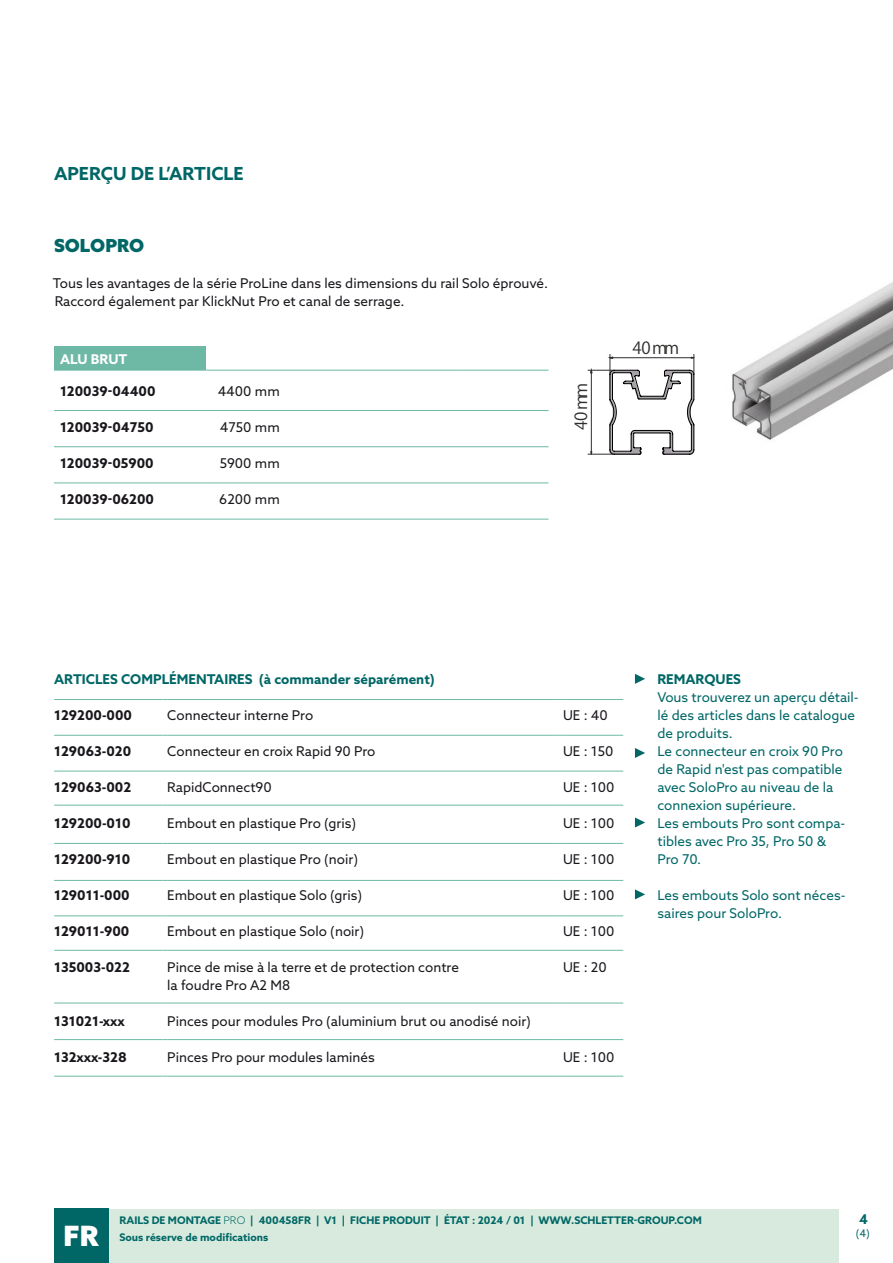
<style>
.page{position:relative;width:893px;height:1263px;background:#fff}
.page>*{position:absolute;margin:0;border:0;box-sizing:border-box;transform-origin:0 0}
.t1{font:900 28.05px "Azo Sans";color:#fff}
.t2{font:700 18px "Azo Sans";color:#006766}
.t3{font:900 18px "Azo Sans";color:#006766}
.t4{font:16.65px "Koz Go Pr 6 N";color:#2e2f2c}
.t5{font:13.5px/18px "Azo Sans";color:#1a171c}
.t6{font:13.5px/18px "Azo Sans";color:#006766}
.t7{font:700 13.5px "Azo Sans";color:#1a171c}
.t8{font:700 13.5px "Azo Sans";color:#006766}
.t9{font:700 13.5px "Azo Sans";color:#fff}
.t10{font:700 10.5px/16.5px "Azo Sans";color:#006766}
.t11{font:10.5px "Azo Sans";color:#006766}
.s1{font-weight:300}
</style>
<div class="page">
<div style="left:108px;top:1209px;width:731px;height:54px;background:#d7eadd"></div>
<div style="left:54px;top:1209px;width:54px;height:54px;background:#006766"></div>
<hr style="left:54px;top:735px;width:109px;height:1px;background:#6eb9a6">
<hr style="left:167px;top:735px;width:390px;height:1px;background:#6eb9a6">
<hr style="left:563px;top:735px;width:60px;height:1px;background:#6eb9a6">
<hr style="left:54px;top:771px;width:109px;height:1px;background:#6eb9a6">
<hr style="left:167px;top:771px;width:390px;height:1px;background:#6eb9a6">
<hr style="left:563px;top:771px;width:60px;height:1px;background:#6eb9a6">
<hr style="left:54px;top:805px;width:109px;height:1px;background:#6eb9a6">
<hr style="left:167px;top:805px;width:390px;height:1px;background:#6eb9a6">
<hr style="left:563px;top:805px;width:60px;height:1px;background:#6eb9a6">
<hr style="left:54px;top:843px;width:109px;height:1px;background:#6eb9a6">
<hr style="left:167px;top:843px;width:390px;height:1px;background:#6eb9a6">
<hr style="left:563px;top:843px;width:60px;height:1px;background:#6eb9a6">
<hr style="left:54px;top:880px;width:109px;height:1px;background:#6eb9a6">
<hr style="left:167px;top:880px;width:390px;height:1px;background:#6eb9a6">
<hr style="left:563px;top:880px;width:60px;height:1px;background:#6eb9a6">
<hr style="left:54px;top:915px;width:109px;height:1px;background:#6eb9a6">
<hr style="left:167px;top:915px;width:390px;height:1px;background:#6eb9a6">
<hr style="left:563px;top:915px;width:60px;height:1px;background:#6eb9a6">
<hr style="left:54px;top:950px;width:109px;height:1px;background:#6eb9a6">
<hr style="left:167px;top:950px;width:390px;height:1px;background:#6eb9a6">
<hr style="left:563px;top:950px;width:60px;height:1px;background:#6eb9a6">
<hr style="left:54px;top:1003px;width:109px;height:1px;background:#6eb9a6">
<hr style="left:167px;top:1003px;width:390px;height:1px;background:#6eb9a6">
<hr style="left:563px;top:1003px;width:60px;height:1px;background:#6eb9a6">
<hr style="left:54px;top:1039px;width:109px;height:1px;background:#6eb9a6">
<hr style="left:167px;top:1039px;width:390px;height:1px;background:#6eb9a6">
<hr style="left:563px;top:1039px;width:60px;height:1px;background:#6eb9a6">
<hr style="left:54px;top:1076px;width:109px;height:1px;background:#6eb9a6">
<hr style="left:167px;top:1076px;width:390px;height:1px;background:#6eb9a6">
<hr style="left:563px;top:1076px;width:60px;height:1px;background:#6eb9a6">
<hr style="left:54px;top:699px;width:109px;height:1px;background:#6eb9a6">
<hr style="left:167px;top:699px;width:390px;height:1px;background:#6eb9a6">
<hr style="left:563px;top:699px;width:60px;height:1px;background:#6eb9a6">
<svg style="left:635px;top:674px;width:10px;height:10px"></svg>
<svg style="left:635px;top:889px;width:10px;height:10px"></svg>
<svg style="left:635px;top:817px;width:10px;height:10px"></svg>
<svg style="left:635px;top:748px;width:10px;height:10px"></svg>
<svg style="left:588px;top:354px;width:107px;height:101px"></svg>
<img style="left:732px;top:282px;width:161px;height:158px">
<div style="left:54px;top:346px;width:151px;height:24px;background:#6eb9a6"></div>
<hr style="left:54px;top:410px;width:151px;height:1px;background:#6eb9a6">
<hr style="left:205px;top:410px;width:113px;height:1px;background:#6eb9a6">
<hr style="left:318px;top:410px;width:142px;height:1px;background:#6eb9a6">
<hr style="left:460px;top:410px;width:89px;height:1px;background:#6eb9a6">
<hr style="left:54px;top:446px;width:151px;height:1px;background:#6eb9a6">
<hr style="left:205px;top:446px;width:113px;height:1px;background:#6eb9a6">
<hr style="left:318px;top:446px;width:142px;height:1px;background:#6eb9a6">
<hr style="left:460px;top:446px;width:89px;height:1px;background:#6eb9a6">
<hr style="left:54px;top:482px;width:151px;height:1px;background:#6eb9a6">
<hr style="left:205px;top:482px;width:113px;height:1px;background:#6eb9a6">
<hr style="left:318px;top:482px;width:142px;height:1px;background:#6eb9a6">
<hr style="left:460px;top:482px;width:89px;height:1px;background:#6eb9a6">
<hr style="left:54px;top:519px;width:151px;height:1px;background:#6eb9a6">
<hr style="left:205px;top:519px;width:113px;height:1px;background:#6eb9a6">
<hr style="left:318px;top:519px;width:142px;height:1px;background:#6eb9a6">
<hr style="left:460px;top:519px;width:89px;height:1px;background:#6eb9a6">
<hr style="left:54px;top:370px;width:151px;height:1px;background:#6eb9a6">
<hr style="left:205px;top:370px;width:113px;height:1px;background:#6eb9a6">
<hr style="left:318px;top:370px;width:142px;height:1px;background:#6eb9a6">
<hr style="left:460px;top:370px;width:89px;height:1px;background:#6eb9a6">
<h2 class="t2" style="left:54px;top:162px;width:191px">APERÇU DE L’ARTICLE</h2>
<h2 class="t3" style="left:54px;top:233px;width:92px">SOLOPRO</h2>
<p class="t5" style="left:53px;top:274px;width:497px">Tous les avantages de la série ProLine dans les dimensions du rail Solo éprouvé.<br>Raccord également par KlickNut Pro et canal de serrage.</p>
<p class="t9" style="left:60px;top:350px;width:69px">ALU BRUT</p>
<p class="t7" style="left:60px;top:382px;width:97px">120039-04400</p>
<p class="t5" style="left:218px;top:382px;width:64px">4400 mm</p>
<p class="t7" style="left:60px;top:418px;width:95px">120039-04750</p>
<p class="t5" style="left:220px;top:418px;width:62px">4750 mm</p>
<p class="t7" style="left:60px;top:454px;width:95px">120039-05900</p>
<p class="t5" style="left:220px;top:454px;width:62px">5900 mm</p>
<p class="t7" style="left:60px;top:490px;width:96px">120039-06200</p>
<p class="t5" style="left:219px;top:490px;width:62px">6200 mm</p>
<p class="t4" style="left:572px;top:430px;width:49px;rotate:-90deg">40 mm</p>
<p class="t4" style="left:632px;top:339px;width:49px">40 mm</p>
<p class="t8" style="left:54px;top:670px;width:382px">ARTICLES COMPLÉMENTAIRES (à commander séparément)</p>
<p class="t7" style="left:54px;top:706px;width:79px">129200-000</p>
<p class="t5" style="left:167px;top:706px;width:147px">Connecteur interne Pro</p>
<p class="t5" style="left:563px;top:706px;width:46px">UE : 40</p>
<p class="t7" style="left:54px;top:742px;width:79px">129063-020</p>
<p class="t5" style="left:167px;top:742px;width:210px">Connecteur en croix Rapid 90 Pro</p>
<p class="t5" style="left:563px;top:742px;width:52px">UE : 150</p>
<p class="t7" style="left:54px;top:778px;width:79px">129063-002</p>
<p class="t5" style="left:167px;top:778px;width:106px">RapidConnect90</p>
<p class="t5" style="left:563px;top:778px;width:53px">UE : 100</p>
<p class="t7" style="left:54px;top:814px;width:78px">129200-010</p>
<p class="t5" style="left:167px;top:814px;width:190px">Embout en plastique Pro (gris)</p>
<p class="t5" style="left:563px;top:814px;width:53px">UE : 100</p>
<p class="t7" style="left:54px;top:850px;width:78px">129200-910</p>
<p class="t5" style="left:167px;top:850px;width:192px">Embout en plastique Pro (noir)</p>
<p class="t5" style="left:563px;top:850px;width:53px">UE : 100</p>
<p class="t7" style="left:54px;top:886px;width:77px">129011-000</p>
<p class="t5" style="left:167px;top:886px;width:196px">Embout en plastique Solo (gris)</p>
<p class="t5" style="left:563px;top:886px;width:53px">UE : 100</p>
<p class="t7" style="left:54px;top:922px;width:77px">129011-900</p>
<p class="t5" style="left:167px;top:922px;width:198px">Embout en plastique Solo (noir)</p>
<p class="t5" style="left:563px;top:922px;width:53px">UE : 100</p>
<p class="t7" style="left:54px;top:958px;width:77px">135003-022</p>
<p class="t5" style="left:167px;top:958px;width:293px">Pince de mise à la terre et de protection contre la foudre Pro A2 M8</p>
<p class="t5" style="left:563px;top:958px;width:45px">UE : 20</p>
<p class="t7" style="left:54px;top:1012px;width:72px">131021-xxx</p>
<p class="t5" style="left:167px;top:1012px;width:365px">Pinces pour modules Pro (aluminium brut ou anodisé noir)</p>
<p class="t7" style="left:54px;top:1048px;width:74px">132xxx-328</p>
<p class="t5" style="left:167px;top:1048px;width:209px">Pinces Pro pour modules laminés</p>
<p class="t5" style="left:563px;top:1048px;width:53px">UE : 100</p>
<p class="t8" style="left:657px;top:670px;width:85px">REMARQUES</p>
<p class="t6" style="left:657px;top:688px;width:203px">Vous trouverez un aperçu détail&shy;lé des articles dans le catalogue de produits.</p>
<p class="t6" style="left:657px;top:742px;width:187px">Le connecteur en croix 90 Pro de Rapid n'est pas compatible avec SoloPro au niveau de la connexion supérieure.</p>
<p class="t6" style="left:657px;top:814px;width:189px">Les embouts Pro sont compa&shy;tibles avec Pro 35, Pro 50 &amp;<br>Pro 70.</p>
<p class="t6" style="left:657px;top:886px;width:190px">Les embouts Solo sont néces&shy;saires pour SoloPro.</p>
<h1 class="t1" style="left:64px;top:1217px;width:36px">FR</h1>
<p class="t10" style="left:119px;top:1212px;width:584px">RAILS DE MONTAGE <span class="s1">PRO</span> | 400458FR | V1 | FICHE PRODUIT | ÉTAT : 2024 / 01 | WWW.SCHLETTER-GROUP.COM<br>Sous réserve de modifications</p>
<p class="t8" style="left:859px;top:1210px;width:10px">4</p>
<p class="t11" style="left:856px;top:1226px;width:16px">(4)</p>
</div>
